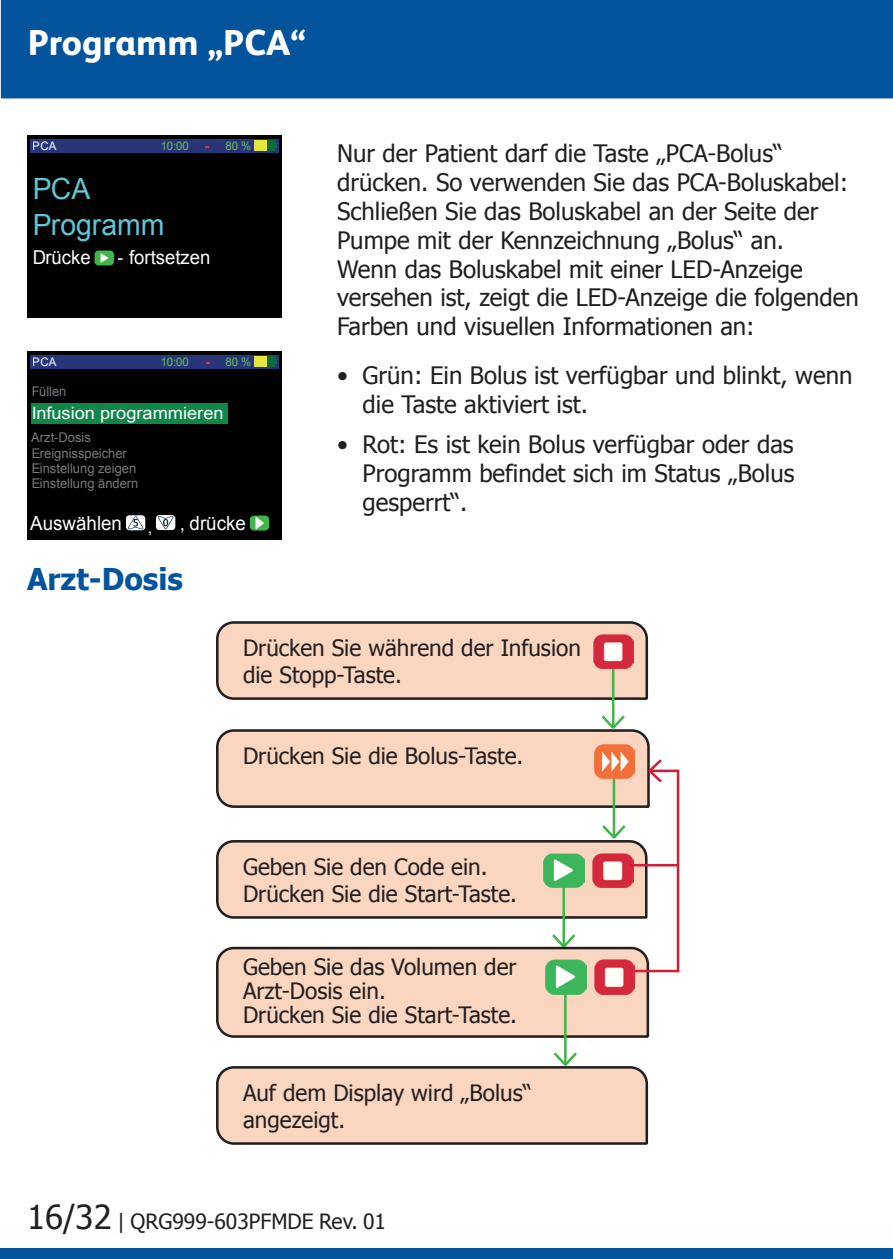
<style>
.page{position:relative;width:893px;height:1259px;background:#fff}
.page>*{position:absolute;margin:0;border:0;box-sizing:border-box;transform-origin:0 0}
.t1{font:800 36px "FS Albert Pro";color:#fff}
.t2{font:700 30px "Tahoma";color:#04539d}
.t3{font:29.1px/36.3px "Arial";color:#5ec8d7}
.t4{font:24px/28.8px "Tahoma";color:#231f20}
.t5{font:22.5px/27px "Tahoma";color:#231f20}
.t6{font:21px "Tahoma";color:#231f20}
.t7{font:19.2px "Arial";color:#fff}
.t8{font:16.8px "Arial";color:#fff;scale:1.08 1}
.t9{font:16.8px "Arial";color:#fff}
.t10{font:13.2px/15.3px "Arial";color:#767a7c}
.t11{font:11.7px "Arial";color:#69be58}
.t12{font:11.7px "Arial";color:#fff}
.s1{font-size:33px}
</style>
<div class="page">
<div style="left:1px;top:0;width:892px;height:98px;background:#04539d"></div>
<div style="left:0;top:1248px;width:893px;height:11px;background:#04539d"></div>
<div style="left:27px;top:351px;width:255px;height:189px;background:#000001"></div>
<div style="left:30px;top:355px;width:249px;height:14px;background:#283679"></div>
<div style="left:254px;top:356px;width:13px;height:11px;background:#e6e641"></div>
<div style="left:267px;top:356px;width:8px;height:11px;background:#0d6b3f"></div>
<div style="left:31px;top:403px;width:196px;height:20px;background:#10864a"></div>
<svg style="left:126px;top:515px;width:19px;height:15px"></svg>
<svg style="left:128px;top:516px;width:15px;height:13px"></svg>
<div style="left:156px;top:515px;width:19px;height:15px;background:#fff;border-radius:3px"></div>
<svg style="left:158px;top:516px;width:15px;height:13px"></svg>
<div style="left:250px;top:515px;width:19px;height:15px;background:#40b649;border-radius:4px"></div>
<svg style="left:255px;top:517px;width:9px;height:12px"></svg>
<div style="left:27px;top:135px;width:255px;height:182px;background:#000001"></div>
<div style="left:30px;top:139px;width:249px;height:14px;background:#283679"></div>
<div style="left:254px;top:140px;width:13px;height:11px;background:#e6e641"></div>
<div style="left:267px;top:140px;width:8px;height:11px;background:#0d6b3f"></div>
<div style="left:95px;top:250px;width:19px;height:15px;background:#40b649;border-radius:4px"></div>
<svg style="left:101px;top:253px;width:7px;height:10px"></svg>
<svg style="left:216px;top:621px;width:433px;height:80px"></svg>
<hr style="left:612px;top:664px;width:2px;height:64px;background:#40b649">
<img style="left:593px;top:634px;width:41px;height:34px">
<hr style="left:562px;top:882px;width:3px;height:64px;background:#40b649">
<hr style="left:613px;top:773px;width:2px;height:64px;background:#40b649">
<svg style="left:216px;top:822px;width:433px;height:98px"></svg>
<svg style="left:216px;top:931px;width:434px;height:107px"></svg>
<hr style="left:564px;top:989px;width:3px;height:76px;background:#40b649">
<img style="left:546px;top:960px;width:40px;height:34px">
<img style="left:594px;top:960px;width:41px;height:34px">
<hr style="left:629px;top:864px;width:49px;height:2px;background:#d11e39">
<hr style="left:649px;top:769px;width:29px;height:3px;background:#d11e39">
<svg style="left:216px;top:712px;width:449px;height:97px"></svg>
<hr style="left:677px;top:770px;width:2px;height:202px;background:#d11e39">
<hr style="left:634px;top:969px;width:43px;height:3px;background:#d11e39">
<svg style="left:216px;top:1049px;width:433px;height:96px"></svg>
<h1 class="t1" style="left:28px;top:15px;width:280px">Programm „PCA“</h1>
<p class="t12" style="left:33px;top:139px;width:25px">PCA</p>
<p class="t11" style="left:160px;top:139px;width:30px">10:00</p>
<p class="t11" style="left:225px;top:139px;width:27px">80 %</p>
<p class="t3" style="left:32px;top:171px;width:134px">PCA<br>Programm</p>
<p class="t7" style="left:32px;top:245px;width:60px">Drücke</p>
<p class="t7" style="left:118px;top:245px;width:94px">- fortsetzen</p>
<p class="t12" style="left:33px;top:355px;width:25px">PCA</p>
<p class="t11" style="left:160px;top:355px;width:30px">10:00</p>
<p class="t11" style="left:225px;top:355px;width:27px">80 %</p>
<p class="t10" style="left:31px;top:384px;width:37px">Füllen</p>
<p class="t10" style="left:31px;top:430px;width:109px">Arzt-Dosis<br>Ereignisspeicher<br>Einstellung zeigen<br>Einstellung ändern</p>
<p class="t8" style="left:31px;top:402px;width:180px">Infusion programmieren</p>
<p class="t7" style="left:30px;top:511px;width:93px">Auswählen</p>
<p class="t9" style="left:148px;top:516px;width:6px">,</p>
<p class="t7" style="left:179px;top:511px;width:68px">, drücke</p>
<p class="t2" style="left:27px;top:558px;width:157px">Arzt-Dosis</p>
<p class="t4" style="left:337px;top:138px;width:523px">Nur der Patient darf die Taste „PCA-Bolus“ drücken. So verwenden Sie das PCA-Boluskabel:<br>Schließen Sie das Boluskabel an der Seite der Pumpe mit der Kennzeichnung „Bolus“ an.<br>Wenn das Boluskabel mit einer LED-Anzeige versehen ist, zeigt die LED-Anzeige die folgenden Farben und visuellen Informationen an:</p>
<p class="t4" style="left:363px;top:360px;width:491px;text-indent:-26px">• Grün: Ein Bolus ist verfügbar und blinkt, wenn die Taste aktiviert ist.</p>
<p class="t4" style="left:363px;top:429px;width:433px;text-align:justify;text-indent:-26px">• Rot: Es ist kein Bolus verfügbar oder das Programm befindet sich im Status „Bolus gesperrt“.</p>
<p class="t5" style="left:243px;top:633px;width:339px">Drücken Sie während der Infusion die Stopp-Taste.</p>
<p class="t5" style="left:243px;top:741px;width:282px">Drücken Sie die Bolus-Taste.</p>
<p class="t5" style="left:243px;top:852px;width:276px">Geben Sie den Code ein.<br>Drücken Sie die Start-Taste.</p>
<p class="t5" style="left:243px;top:954px;width:276px;line-height:24px">Geben Sie das Volumen der<br>Arzt-Dosis ein.<br>Drücken Sie die Start-Taste.</p>
<p class="t5" style="left:243px;top:1078px;width:290px">Auf dem Display wird „Bolus“ angezeigt.</p>
<p class="t6" style="left:27px;top:1206px;width:361px"><span class="s1">16/32</span> | QRG999-603PFMDE Rev. 01</p>
</div>
